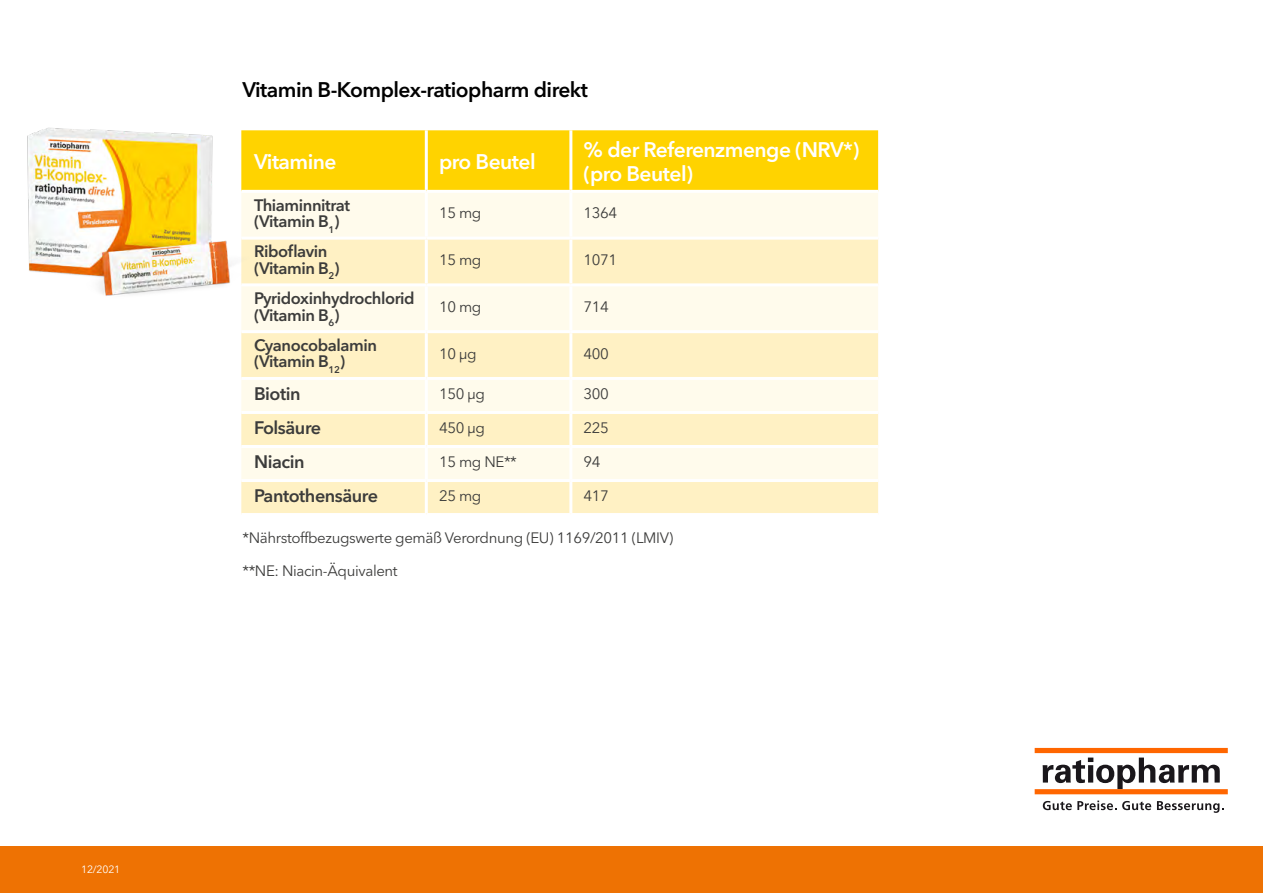
<style>
.page{position:relative;width:1263px;height:893px;background:#fff}
.page>*{position:absolute;margin:0;border:0;box-sizing:border-box;transform-origin:0 0}
.t1{font:600 21px/24px "Avenir Next LT Pro";letter-spacing:-.025em;color:#fff}
.t2{font:600 21px "Avenir Next LT Pro";letter-spacing:-.025em;color:#000}
.t3{font:600 18px "Avenir Next LT Pro";letter-spacing:-.025em;color:#3c3c3b}
.t4{font:600 16.5px/16.5px "Avenir Next LT Pro";letter-spacing:-.025em;color:#3c3c3b}
.t5{font:15px "Avenir Next LT Pro";letter-spacing:-.025em;color:#3c3c3b}
.t6{font:10.5px "Avenir Next LT Pro";letter-spacing:-.02em;color:#fff}
</style>
<div class="page">
<div style="left:0;top:847px;width:1263px;height:46px;background:#ee7203"></div>
<svg style="left:1043px;top:801px;width:73px;height:9px"></svg>
<svg style="left:1122px;top:801px;width:29px;height:9px"></svg>
<svg style="left:1157px;top:801px;width:66px;height:12px"></svg>
<svg style="left:1043px;top:758px;width:177px;height:31px"></svg>
<div style="left:1035px;top:789px;width:193px;height:5px;background:#f60"></div>
<div style="left:1035px;top:748px;width:193px;height:5px;background:#f60"></div>
<div style="left:267px;top:130px;width:611px;height:60px;background:#ffd300"></div>
<div style="left:267px;top:193px;width:611px;height:44px;background:#fffbec"></div>
<svg style="left:241px;top:240px;width:637px;height:273px;background:#fff5d4"></svg>
<hr style="left:425px;top:130px;width:3px;height:60px;background:#fff">
<hr style="left:569px;top:130px;width:3px;height:60px;background:#fff">
<hr style="left:425px;top:193px;width:3px;height:44px;background:#fff">
<hr style="left:569px;top:193px;width:3px;height:44px;background:#fff">
<hr style="left:425px;top:240px;width:3px;height:43px;background:#fff">
<hr style="left:569px;top:240px;width:3px;height:43px;background:#fff">
<hr style="left:241px;top:283px;width:185px;height:3px;background:#fff">
<hr style="left:426px;top:283px;width:145px;height:3px;background:#fff">
<hr style="left:425px;top:286px;width:3px;height:44px;background:#fff">
<hr style="left:571px;top:283px;width:307px;height:3px;background:#fff">
<hr style="left:569px;top:286px;width:3px;height:44px;background:#fff">
<hr style="left:241px;top:330px;width:185px;height:3px;background:#fff">
<hr style="left:426px;top:330px;width:145px;height:3px;background:#fff">
<hr style="left:425px;top:333px;width:3px;height:44px;background:#fff">
<hr style="left:571px;top:330px;width:307px;height:3px;background:#fff">
<hr style="left:569px;top:333px;width:3px;height:44px;background:#fff">
<hr style="left:241px;top:377px;width:185px;height:3px;background:#fff">
<hr style="left:426px;top:377px;width:145px;height:3px;background:#fff">
<hr style="left:425px;top:380px;width:3px;height:31px;background:#fff">
<hr style="left:571px;top:377px;width:307px;height:3px;background:#fff">
<hr style="left:569px;top:380px;width:3px;height:31px;background:#fff">
<hr style="left:241px;top:411px;width:185px;height:3px;background:#fff">
<hr style="left:426px;top:411px;width:145px;height:3px;background:#fff">
<hr style="left:425px;top:414px;width:3px;height:31px;background:#fff">
<hr style="left:571px;top:411px;width:307px;height:3px;background:#fff">
<hr style="left:569px;top:414px;width:3px;height:31px;background:#fff">
<hr style="left:241px;top:445px;width:185px;height:3px;background:#fff">
<hr style="left:426px;top:445px;width:145px;height:3px;background:#fff">
<hr style="left:425px;top:448px;width:3px;height:31px;background:#fff">
<hr style="left:571px;top:445px;width:307px;height:3px;background:#fff">
<hr style="left:569px;top:448px;width:3px;height:31px;background:#fff">
<hr style="left:241px;top:479px;width:185px;height:3px;background:#fff">
<hr style="left:426px;top:479px;width:145px;height:3px;background:#fff">
<hr style="left:425px;top:482px;width:3px;height:31px;background:#fff">
<hr style="left:571px;top:479px;width:307px;height:3px;background:#fff">
<hr style="left:569px;top:482px;width:3px;height:31px;background:#fff">
<img style="left:27px;top:127px;width:240px;height:190px">
<p class="t6" style="left:81px;top:863px;width:41px">12/2021</p>
<h1 class="t2" style="left:242px;top:77px;width:347px">Vitamin B-Komplex-ratiopharm direkt</h1>
<h1 class="t1" style="left:254px;top:149px;width:84px">Vitamine</h1>
<h1 class="t1" style="left:439px;top:149px;width:98px">pro Beutel</h1>
<h1 class="t1" style="left:584px;top:137px;width:277px">% der Referenzmenge (NRV*) (pro Beutel)</h1>
<p class="t4" style="left:254px;top:197px;width:97px">Thiaminnitrat (Vitamin B<sub>1</sub>)</p>
<p class="t5" style="left:439px;top:204px;width:44px">15 mg</p>
<p class="t5" style="left:584px;top:204px;width:35px">1364</p>
<p class="t4" style="left:254px;top:243px;width:87px">Riboflavin (Vitamin B<sub>2</sub>)</p>
<p class="t5" style="left:439px;top:251px;width:44px">15 mg</p>
<p class="t5" style="left:584px;top:251px;width:35px">1071</p>
<p class="t4" style="left:254px;top:290px;width:162px">Pyridoxinhydrochlorid (Vitamin B<sub>6</sub>)</p>
<p class="t5" style="left:439px;top:298px;width:44px">10 mg</p>
<p class="t5" style="left:584px;top:298px;width:27px">714</p>
<p class="t4" style="left:254px;top:337px;width:124px">Cyanocobalamin (Vitamin B<sub>12</sub>)</p>
<p class="t5" style="left:439px;top:344px;width:39px">10 µg</p>
<p class="t5" style="left:584px;top:344px;width:27px">400</p>
<p class="t3" style="left:254px;top:383px;width:48px">Biotin</p>
<p class="t5" style="left:439px;top:385px;width:47px">150 µg</p>
<p class="t5" style="left:584px;top:385px;width:27px">300</p>
<p class="t3" style="left:254px;top:417px;width:69px">Folsäure</p>
<p class="t5" style="left:439px;top:419px;width:47px">450 µg</p>
<p class="t5" style="left:584px;top:419px;width:27px">225</p>
<p class="t3" style="left:254px;top:451px;width:52px">Niacin</p>
<p class="t5" style="left:439px;top:453px;width:79px">15 mg NE**</p>
<p class="t5" style="left:584px;top:453px;width:19px">94</p>
<p class="t3" style="left:254px;top:485px;width:125px">Pantothensäure</p>
<p class="t5" style="left:439px;top:487px;width:44px">25 mg</p>
<p class="t5" style="left:584px;top:487px;width:27px">417</p>
<p class="t5" style="left:242px;top:529px;width:432px">*Nährstoffbezugswerte gemäß Verordnung (EU) 1169/2011 (LMIV)</p>
<p class="t5" style="left:242px;top:562px;width:157px">**NE: Niacin-Äquivalent</p>
</div>
